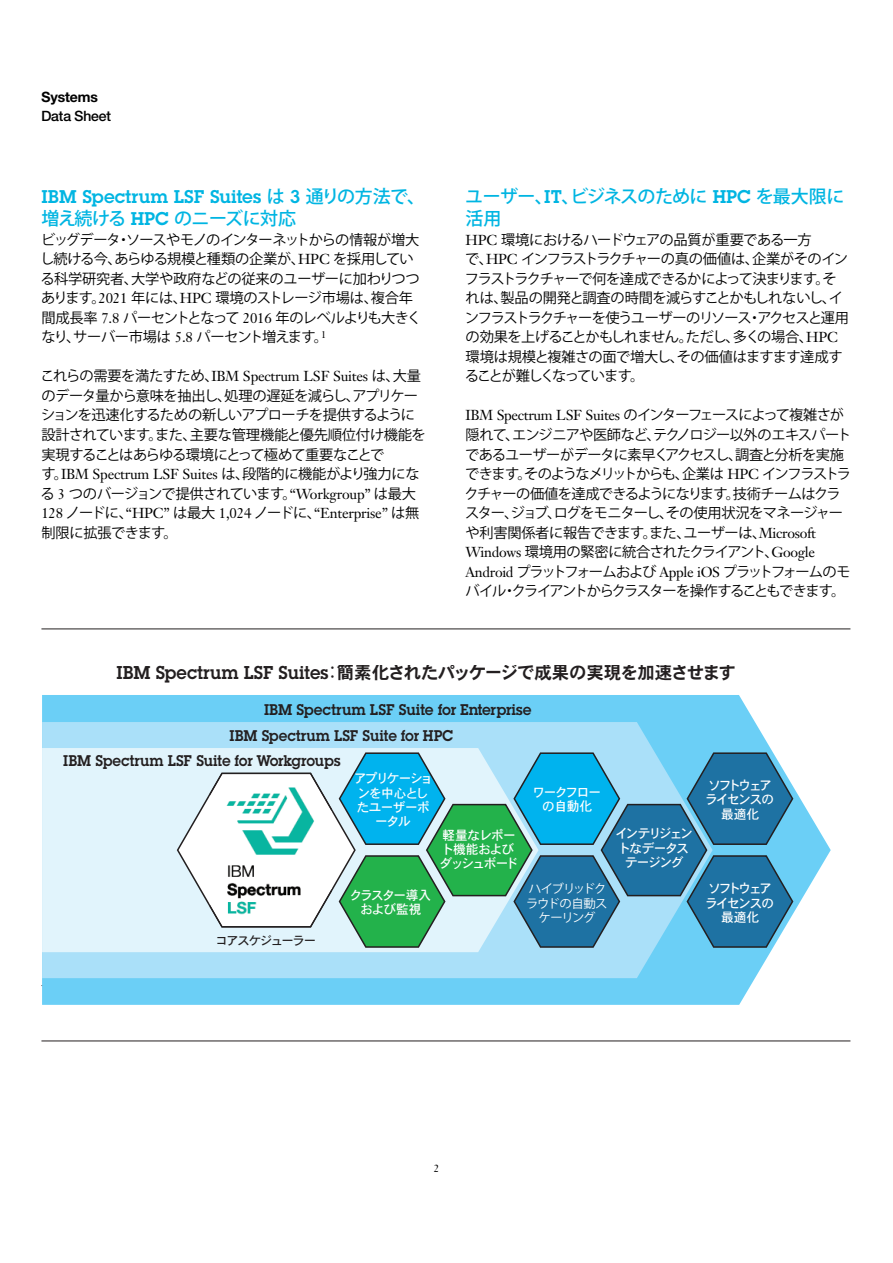
<style>
.page{position:relative;width:893px;height:1263px;background:#fff}
.page>*{position:absolute;margin:0;border:0;box-sizing:border-box;transform-origin:0 0}
.STEPPLACE{font:18.15px "Heisei Kaku Go Std W7 90 msp RKSJ H";letter-spacing:-.05em;color:#231f20;scale:.96 1}
.TextHead1{font:600 18px/22.5px "Lubalinfor IBM";color:#00b5e2}
.TextHead1-2{font:500 18px/22.5px "Koz Go Pr 6 N";letter-spacing:-.04em;color:#00b5e2}
.STEPPLACE-2{font:600 15.15px/26.5px "Lubalinfor IBM";color:#231f20;scale:.96 1}
.STEPPLACE-3{font:600 15.15px "Lubalinfor IBM";color:#231f20;scale:.95 1}
.TextStyle1{font:14.25px/19.5px "Koz Go Pr 6 N";letter-spacing:-.055em;color:#000}
.TextStyle1-2{font:14.25px/19.5px "Koz Go Pr 6 N";letter-spacing:-.035em;color:#000}
.t1{font:500 14.25px "Helv Neuefor IBM";letter-spacing:-.015em;color:#000}
.t2{font:14.25px "Helv Neue Boldfor IBM";letter-spacing:-.005em;color:#000}
.STEPPLACE-4{font:12.9px/14.4px "Heisei Kaku Go Std W5 90 msp RKSJ H";letter-spacing:-.09em;color:#fff;text-align:center}
.STEPPLACE-5{font:12.9px/14.4px "Heisei Kaku Go Std W5 90 msp RKSJ H";letter-spacing:-.07em;color:#fff}
.STEPPLACE-6{font:12.9px/14.4px "Heisei Kaku Go Std W5 90 msp RKSJ H";letter-spacing:-.14em;color:#fff;text-align:center}
.STEPPLACE-7{font:12.9px/14.4px "Heisei Kaku Go Std W5 90 msp RKSJ H";letter-spacing:-.11em;color:#fff;text-align:center}
.STEPPLACE-8{font:12.15px/14.4px "Koz Go Pr 6 N Regular 90 msp RKSJ H";letter-spacing:-.095em;color:#fff;text-align:center}
.STEPPLACE-9{font:12.15px "Heisei Kaku Go Std W5 90 msp RKSJ H";letter-spacing:-.11em;color:#231f20}
.t3{font:10.5px "Janson Text LT Std";color:#000}
.s1{font-family:"Koz Go Pr 6 N";font-weight:500}
.s2{font-family:"Janson Text LT Std"}
.s3{font-family:"Lubalinfor IBM";font-weight:600}
.s4{font-family:"Koz Go Pr 6 N Regular 90 msp RKSJ H"}
</style>
<div class="page">
<hr style="left:41px;top:628px;width:809px;height:1px;background:#231f20">
<hr style="left:41px;top:1040px;width:809px;height:1px;background:#231f20">
<svg style="left:42px;top:695px;width:789px;height:310px;fill:#6bcff6"></svg>
<svg style="left:42px;top:722px;width:671px;height:256px;fill:#aae0f9"></svg>
<div style="left:42px;top:748px;width:497px;height:204px;background:#e1f4fc"></div>
<svg style="left:177px;top:752px;width:616px;height:196px"></svg>
<img style="left:210px;top:764px;width:122px;height:167px">
<img style="left:210px;top:773px;width:122px;height:154px">
<p class="t2" style="left:41px;top:88px;width:58px">Systems</p>
<p class="t1" style="left:41px;top:107px;width:71px">Data Sheet</p>
<p class="TextHead1" style="left:41px;top:185px;width:385px">IBM Spectrum LSF Suites <span class="s1">は</span> 3 <span class="s1">通りの方法で、増え続ける</span> HPC <span class="s1">のニーズに対応</span></p>
<p class="TextStyle1-2" style="left:40px;top:230px;width:383px">ビッグデータ・ソースやモノのインターネットからの情報が増大し続ける今、あらゆる規模と種類の企業が、<span class="s2">HPC</span> を採用している科学研究者、大学や政府などの従来のユーザーに加わりつつあります。<span class="s2">2021</span> 年には、<span class="s2">HPC</span> 環境のストレージ市場は、複合年間成長率 <span class="s2">7.8</span> パーセントとなって <span class="s2">2016</span> 年のレベルよりも大きくなり、サーバー市場は <span class="s2">5.8</span> パーセント増えます。<sup>1</sup></p>
<p class="TextStyle1" style="left:40px;top:367px;width:387px">これらの需要を満たすため、<span class="s2">IBM Spectrum LSF Suites</span> は、大量のデータ量から意味を抽出し、処理の遅延を減らし、アプリケーションを迅速化するための新しいアプローチを提供するように設計されています。また、主要な管理機能と優先順位付け機能を実現することはあらゆる環境にとって極めて重要なことで<br>す。<span class="s2">IBM Spectrum LSF Suites</span> は、段階的に機能がより強力になる <span class="s2">3</span> つのバージョンで提供されています。<span class="s2">“Workgroup”</span> は最大<span class="s2">128</span> ノードに、<span class="s2">“HPC”</span> は最大 <span class="s2">1,024</span> ノードに、<span class="s2">“Enterprise”</span> は無制限に拡張できます。</p>
<p class="TextHead1-2" style="left:465px;top:185px;width:381px">ユーザー、<span class="s3">IT</span>、ビジネスのために <span class="s3">HPC</span> を最大限に活用</p>
<p class="TextStyle1" style="left:465px;top:230px;width:386px"><span class="s2">HPC</span> 環境におけるハードウェアの品質が重要である一方<br>で、<span class="s2">HPC</span> インフラストラクチャーの真の価値は、企業がそのインフラストラクチャーで何を達成できるかによって決まります。それは、製品の開発と調査の時間を減らすことかもしれないし、インフラストラクチャーを使うユーザーのリソース・アクセスと運用の効果を上げることかもしれません。ただし、多くの場合、<span class="s2">HPC</span>環境は規模と複雑さの面で増大し、その価値はますます達成することが難しくなっています。</p>
<p class="TextStyle1" style="left:465px;top:406px;width:388px"><span class="s2">IBM Spectrum LSF Suites</span> のインターフェースによって複雑さが隠れて、エンジニアや医師など、テクノロジー以外のエキスパートであるユーザーがデータに素早くアクセスし、調査と分析を実施できます。そのようなメリットからも、企業は <span class="s2">HPC</span> インフラストラクチャーの価値を達成できるようになります。技術チームはクラスター、ジョブ、ログをモニターし、その使用状況をマネージャーや利害関係者に報告できます。また、ユーザーは、<span class="s2">Microsoft Windows</span> 環境用の緊密に統合されたクライアント、<span class="s2">Google Android</span> プラットフォームおよび <span class="s2">Apple iOS</span> プラットフォームのモバイル・クライアントからクラスターを操作することもできます。</p>
<p class="STEPPLACE" style="left:117px;top:661px;width:646px"><span class="s3">IBM Spectrum LSF Suites</span><span class="s4">：</span>簡素化されたパッケージで成果の実現を加速させます</p>
<p class="STEPPLACE-2" style="left:230px;top:696px;width:316px;text-indent:34px">IBM Spectrum LSF Suite for Enterprise<br>IBM Spectrum LSF Suite for HPC</p>
<p class="STEPPLACE-3" style="left:63px;top:751px;width:293px">IBM Spectrum LSF Suite for Workgroups</p>
<p class="STEPPLACE-4" style="left:354px;top:771px;width:80px">アプリケーションを中心としたユーザーポータル</p>
<p class="STEPPLACE-5" style="left:440px;top:828px;width:80px">軽量なレポート機能およびダッシュボード</p>
<p class="STEPPLACE-6" style="left:705px;top:778px;width:71px">ソフトウェアライセンスの最適化</p>
<p class="STEPPLACE-4" style="left:532px;top:785px;width:70px">ワークフローの自動化</p>
<p class="STEPPLACE-7" style="left:616px;top:826px;width:79px">インテリジェントなデータステージング</p>
<p class="STEPPLACE-9" style="left:216px;top:933px;width:102px">コアスケジューラー</p>
<p class="STEPPLACE-5" style="left:350px;top:888px;width:83px;text-align:center">クラスター導入および監視</p>
<p class="t3" style="left:434px;top:1162px;width:7px">2</p>
<p class="STEPPLACE-8" style="left:526px;top:882px;width:83px">ハイブリッドクラウドの自動スケーリング</p>
<p class="STEPPLACE-6" style="left:705px;top:881px;width:71px">ソフトウェアライセンスの最適化</p>
</div>
